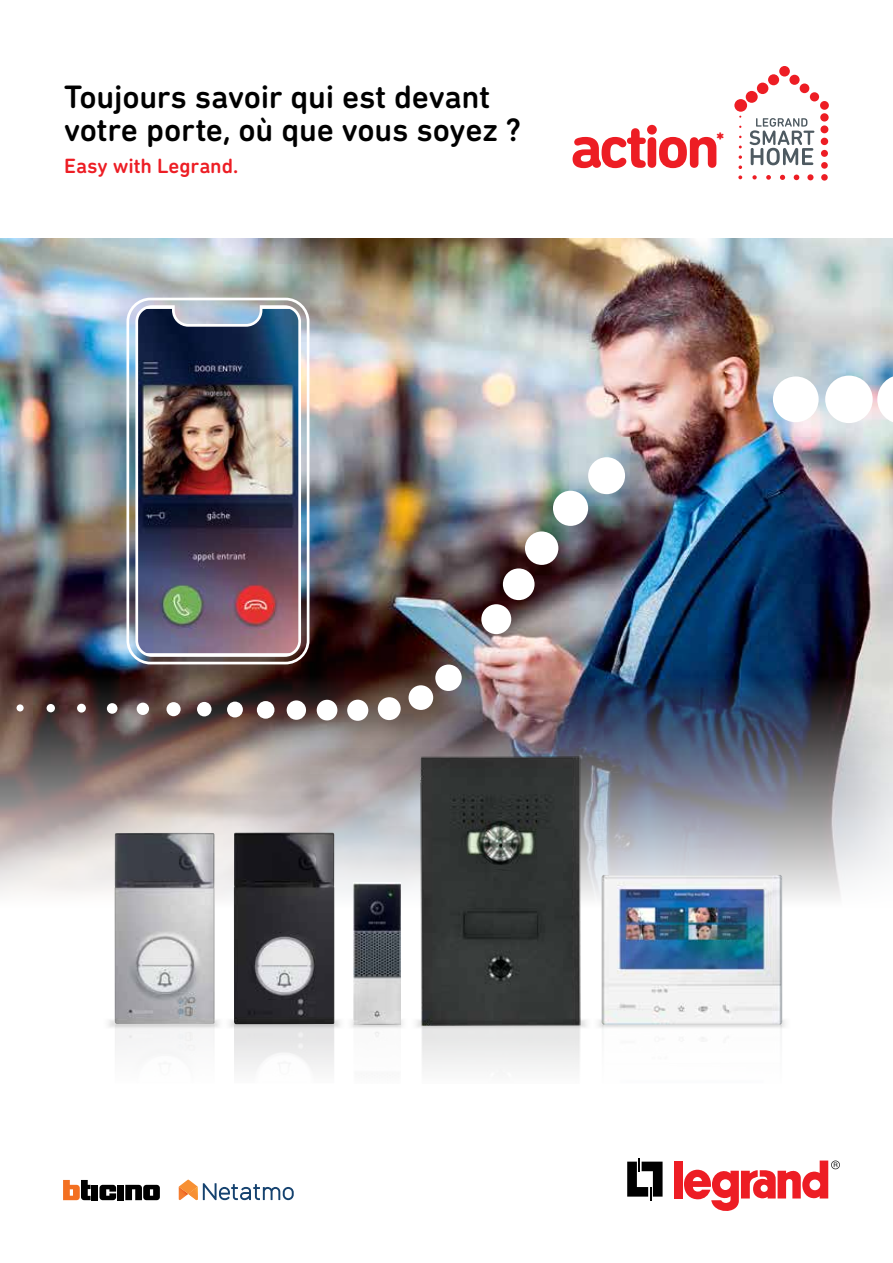
<style>
.page{position:relative;width:893px;height:1263px;background:#fff}
.page>*{position:absolute;margin:0;border:0;box-sizing:border-box;transform-origin:0 0}
.t1{font:700 61.65px "DIN Next Rounded LT Pro";letter-spacing:-.055em;color:#ed1d24}
.t2{font:500 33px/33px "DIN Next Rounded LT Pro";letter-spacing:-.01em;color:#000}
.t3{font:700 22.8px "DIN Next Rounded LT Pro";color:#ed1d24}
.t4{font:500 21px "DIN Next Rounded LT Pro";color:#ed1d24}
</style>
<div class="page">
<svg style="left:627px;top:1158px;width:36px;height:42px"></svg>
<div style="left:674px;top:1160px;width:9px;height:38px;background:#ed1d24"></div>
<svg style="left:684px;top:1160px;width:156px;height:51px"></svg>
<svg style="left:99px;top:1185px;width:17px;height:15px"></svg>
<div style="left:117px;top:1185px;width:7px;height:15px;background:#000"></div>
<div style="left:92px;top:1185px;width:6px;height:15px;background:#000"></div>
<svg style="left:63px;top:1180px;width:28px;height:20px"></svg>
<svg style="left:125px;top:1185px;width:35px;height:15px"></svg>
<svg style="left:179px;top:1179px;width:115px;height:21px"></svg>
<img style="left:0;top:239px;width:893px;height:416px">
<div style="left:126px;top:298px;width:183px;height:366px;border:3px solid #fff;border-radius:23px"></div>
<img style="left:134px;top:304px;width:168px;height:351px">
<svg style="left:877px;top:375px;width:16px;height:49px"></svg>
<div style="left:825px;top:376px;width:48px;height:47px;background:#fff;border-radius:50%"></div>
<div style="left:773px;top:376px;width:46px;height:46px;background:#fff;border-radius:50%"></div>
<div style="left:588px;top:457px;width:37px;height:37px;background:#fff;border-radius:50%"></div>
<div style="left:553px;top:491px;width:35px;height:35px;background:#fff;border-radius:50%"></div>
<div style="left:525px;top:531px;width:33px;height:34px;background:#fff;border-radius:50%"></div>
<div style="left:503px;top:568px;width:32px;height:32px;background:#fff;border-radius:50%"></div>
<div style="left:481px;top:604px;width:30px;height:30px;background:#fff;border-radius:50%"></div>
<img style="left:0;top:655px;width:893px;height:275px">
<img style="left:234px;top:832px;width:100px;height:185px">
<img style="left:417px;top:753px;width:167px;height:319px">
<img style="left:602px;top:875px;width:180px;height:164px">
<img style="left:115px;top:833px;width:100px;height:221px">
<img style="left:353px;top:883px;width:47px;height:154px">
<svg style="left:108px;top:1017px;width:112px;height:13px"></svg>
<svg style="left:229px;top:1017px;width:112px;height:13px"></svg>
<svg style="left:416px;top:1017px;width:171px;height:13px;background:#767777"></svg>
<svg style="left:598px;top:1017px;width:188px;height:13px;fill:#f2f2f2"></svg>
<svg style="left:351px;top:1017px;width:52px;height:13px"></svg>
<svg style="left:750px;top:118px;width:64px;height:47px"></svg>
<div style="left:734px;top:99px;width:13px;height:13px;background:#ed1d24;border-radius:50%"></div>
<div style="left:746px;top:91px;width:12px;height:12px;background:#ed1d24;border-radius:50%"></div>
<div style="left:757px;top:83px;width:11px;height:11px;background:#ed1d24;border-radius:50%"></div>
<div style="left:768px;top:74px;width:11px;height:11px;background:#ed1d24;border-radius:50%"></div>
<div style="left:779px;top:66px;width:11px;height:11px;background:#ed1d24;border-radius:50%"></div>
<div style="left:789px;top:75px;width:11px;height:10px;background:#ed1d24;border-radius:50%"></div>
<div style="left:800px;top:83px;width:9px;height:10px;background:#ed1d24;border-radius:50%"></div>
<div style="left:810px;top:92px;width:9px;height:9px;background:#ed1d24;border-radius:50%"></div>
<div style="left:820px;top:101px;width:9px;height:9px;background:#ed1d24;border-radius:50%"></div>
<div style="left:820px;top:113px;width:9px;height:9px;background:#ed1d24;border-radius:50%"></div>
<div style="left:820px;top:125px;width:8px;height:8px;background:#ed1d24;border-radius:50%"></div>
<div style="left:821px;top:138px;width:7px;height:7px;background:#ed1d24;border-radius:50%"></div>
<div style="left:821px;top:150px;width:7px;height:7px;background:#ed1d24;border-radius:50%"></div>
<div style="left:821px;top:162px;width:7px;height:7px;background:#ed1d24;border-radius:50%"></div>
<div style="left:821px;top:174px;width:7px;height:7px;background:#ed1d24;border-radius:50%"></div>
<svg style="left:807px;top:174px;width:6px;height:6px"></svg>
<svg style="left:794px;top:175px;width:5px;height:5px"></svg>
<svg style="left:780px;top:175px;width:5px;height:5px"></svg>
<svg style="left:766px;top:175px;width:5px;height:5px"></svg>
<svg style="left:752px;top:175px;width:5px;height:4px"></svg>
<svg style="left:738px;top:175px;width:4px;height:4px"></svg>
<svg style="left:739px;top:155px;width:3px;height:4px"></svg>
<svg style="left:738px;top:165px;width:4px;height:4px"></svg>
<p class="t2" style="left:64px;top:80px;width:459px">Toujours savoir qui est devant votre porte, où que vous soyez ?</p>
<p class="t4" style="left:64px;top:154px;width:176px">Easy with Legrand.</p>
<h1 class="t1" style="left:570px;top:110px;width:152px">action</h1>
<p class="t3" style="left:716px;top:127px;width:10px">*</p>
</div>
